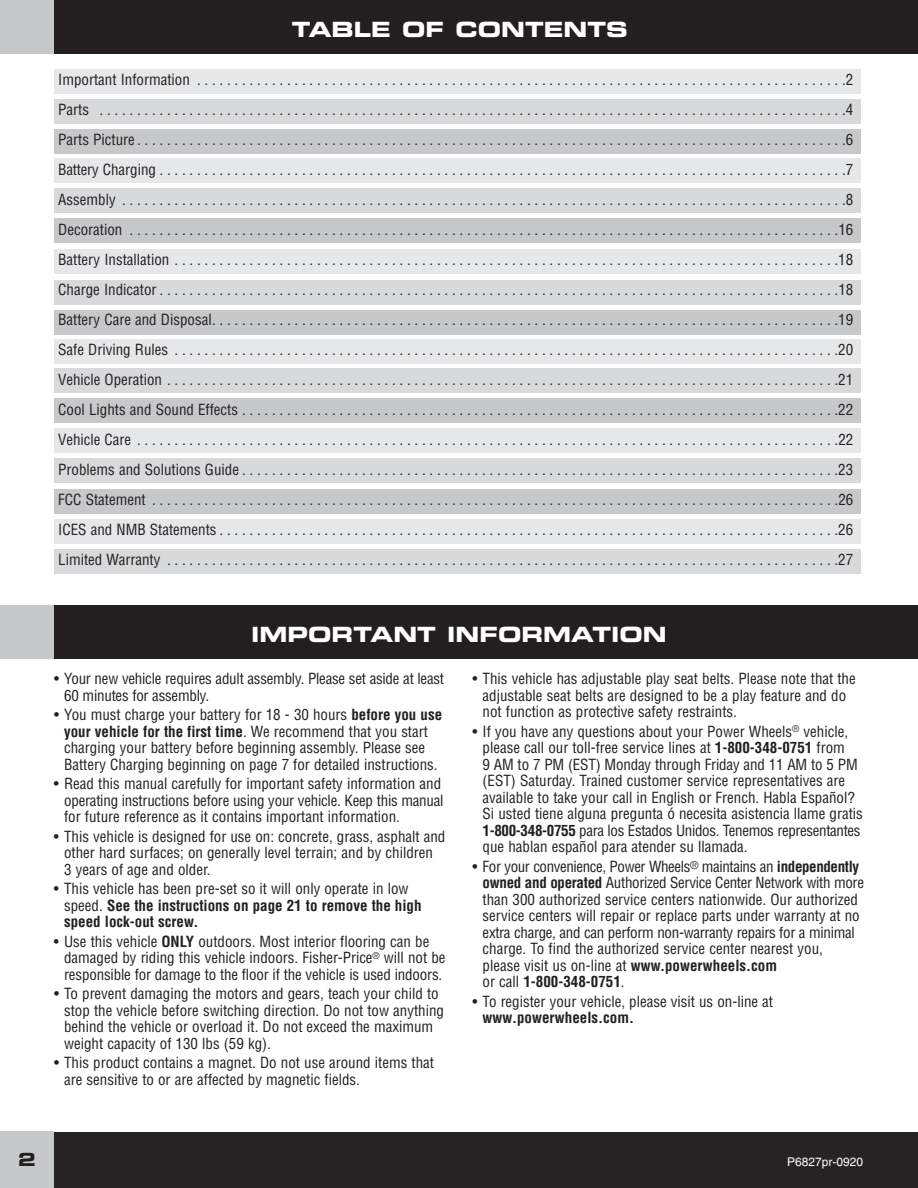
<style>
.page{position:relative;width:918px;height:1188px;background:#fff}
.page>*{position:absolute;margin:0;border:0;box-sizing:border-box;transform-origin:0 0}
.t1{font:21px "Eurostile LT Std Bold Ex 2";color:#fff}
.t2{font:18px "Eurostile LT Std Bold Ex 2";color:#231f20}
.t3{font:condensed 15px/16.5px "Helvetica LT Std";color:#231f20}
.t4{font:700 condensed 15px/16.5px "Helvetica LT Std";color:#231f20}
.t5{font:12px "Helvetica LT Std";color:#fff}
.s1{font-weight:700}
.s2{font-weight:400}
</style>
<div class="page">
<div style="left:54px;top:549px;width:807px;height:24px;background:#d8d9db"></div>
<div style="left:54px;top:519px;width:807px;height:25px;background:#e6e7e9"></div>
<div style="left:54px;top:489px;width:807px;height:24px;background:#c7c8ca"></div>
<div style="left:54px;top:459px;width:807px;height:24px;background:#d8d9db"></div>
<div style="left:54px;top:429px;width:807px;height:24px;background:#e6e7e9"></div>
<div style="left:54px;top:398px;width:807px;height:24px;background:#c7c8ca"></div>
<div style="left:54px;top:369px;width:807px;height:24px;background:#d8d9db"></div>
<div style="left:54px;top:340px;width:807px;height:24px;background:#e6e7e9"></div>
<div style="left:54px;top:310px;width:807px;height:25px;background:#c7c8ca"></div>
<div style="left:54px;top:280px;width:807px;height:24px;background:#d8d9db"></div>
<div style="left:54px;top:250px;width:807px;height:24px;background:#e6e7e9"></div>
<div style="left:54px;top:219px;width:807px;height:24px;background:#c7c8ca"></div>
<div style="left:54px;top:188px;width:807px;height:24px;background:#d8d9db"></div>
<div style="left:54px;top:158px;width:807px;height:24px;background:#e6e7e9"></div>
<div style="left:54px;top:129px;width:807px;height:25px;background:#c7c8ca"></div>
<div style="left:54px;top:100px;width:807px;height:24px;background:#d8d9db"></div>
<div style="left:54px;top:69px;width:807px;height:24px;background:#e6e7e9"></div>
<div style="left:0;top:605px;width:918px;height:54px;background:#231f20"></div>
<div style="left:0;top:605px;width:54px;height:54px;background:#c7c8ca"></div>
<div style="left:0;top:1132px;width:918px;height:56px;background:#262324"></div>
<div style="left:0;top:1132px;width:54px;height:56px;background:#c7c8ca"></div>
<div style="left:0;top:0;width:918px;height:54px;background:#231f20"></div>
<div style="left:0;top:0;width:54px;height:54px;background:#c7c8ca"></div>
<h1 class="t1" style="left:292px;top:21px;width:338px">TABLE OF CONTENTS</h1>
<p class="t3" style="left:58px;top:65px;width:797px;line-height:30px;text-align:justify">Important Information . . . . . . . . . . . . . . . . . . . . . . . . . . . . . . . . . . . . . . . . . . . . . . . . . . . . . . . . . . . . . . . . . . . . . . . . . . . . . . . . . . . . . . .2<br>Parts . . . . . . . . . . . . . . . . . . . . . . . . . . . . . . . . . . . . . . . . . . . . . . . . . . . . . . . . . . . . . . . . . . . . . . . . . . . . . . . . . . . . . . . . . . . . . . . . . . . .4<br>Parts Picture . . . . . . . . . . . . . . . . . . . . . . . . . . . . . . . . . . . . . . . . . . . . . . . . . . . . . . . . . . . . . . . . . . . . . . . . . . . . . . . . . . . . . . . . . . . . . . .6<br>Battery Charging . . . . . . . . . . . . . . . . . . . . . . . . . . . . . . . . . . . . . . . . . . . . . . . . . . . . . . . . . . . . . . . . . . . . . . . . . . . . . . . . . . . . . . . . . . . .7<br>Assembly . . . . . . . . . . . . . . . . . . . . . . . . . . . . . . . . . . . . . . . . . . . . . . . . . . . . . . . . . . . . . . . . . . . . . . . . . . . . . . . . . . . . . . . . . . . . . . . . .8<br>Decoration . . . . . . . . . . . . . . . . . . . . . . . . . . . . . . . . . . . . . . . . . . . . . . . . . . . . . . . . . . . . . . . . . . . . . . . . . . . . . . . . . . . . . . . . . . . . . . .16<br>Battery Installation . . . . . . . . . . . . . . . . . . . . . . . . . . . . . . . . . . . . . . . . . . . . . . . . . . . . . . . . . . . . . . . . . . . . . . . . . . . . . . . . . . . . . . . . .18<br>Charge Indicator . . . . . . . . . . . . . . . . . . . . . . . . . . . . . . . . . . . . . . . . . . . . . . . . . . . . . . . . . . . . . . . . . . . . . . . . . . . . . . . . . . . . . . . . . . .18<br>Battery Care and Disposal. . . . . . . . . . . . . . . . . . . . . . . . . . . . . . . . . . . . . . . . . . . . . . . . . . . . . . . . . . . . . . . . . . . . . . . . . . . . . . . . . . . .19<br>Safe Driving Rules . . . . . . . . . . . . . . . . . . . . . . . . . . . . . . . . . . . . . . . . . . . . . . . . . . . . . . . . . . . . . . . . . . . . . . . . . . . . . . . . . . . . . . . . .20<br>Vehicle Operation . . . . . . . . . . . . . . . . . . . . . . . . . . . . . . . . . . . . . . . . . . . . . . . . . . . . . . . . . . . . . . . . . . . . . . . . . . . . . . . . . . . . . . . . . .21<br>Cool Lights and Sound Effects . . . . . . . . . . . . . . . . . . . . . . . . . . . . . . . . . . . . . . . . . . . . . . . . . . . . . . . . . . . . . . . . . . . . . . . . . . . . . . . .22<br>Vehicle Care . . . . . . . . . . . . . . . . . . . . . . . . . . . . . . . . . . . . . . . . . . . . . . . . . . . . . . . . . . . . . . . . . . . . . . . . . . . . . . . . . . . . . . . . . . . . . .22<br>Problems and Solutions Guide . . . . . . . . . . . . . . . . . . . . . . . . . . . . . . . . . . . . . . . . . . . . . . . . . . . . . . . . . . . . . . . . . . . . . . . . . . . . . . . .23<br>FCC Statement . . . . . . . . . . . . . . . . . . . . . . . . . . . . . . . . . . . . . . . . . . . . . . . . . . . . . . . . . . . . . . . . . . . . . . . . . . . . . . . . . . . . . . . . . . . .26<br>ICES and NMB Statements . . . . . . . . . . . . . . . . . . . . . . . . . . . . . . . . . . . . . . . . . . . . . . . . . . . . . . . . . . . . . . . . . . . . . . . . . . . . . . . . . . .26<br>Limited Warranty . . . . . . . . . . . . . . . . . . . . . . . . . . . . . . . . . . . . . . . . . . . . . . . . . . . . . . . . . . . . . . . . . . . . . . . . . . . . . . . . . . . . . . . . . .27</p>
<h1 class="t1" style="left:251px;top:626px;width:417px">IMPORTANT INFORMATION</h1>
<p class="t3" style="left:64px;top:672px;width:381px;text-indent:-10px">• Your new vehicle requires adult assembly. Please set aside at least<br>60 minutes for assembly.</p>
<p class="t3" style="left:54px;top:708px;width:390px;text-align:center">• You must charge your battery for 18 - 30 hours <span class="s1">before you use your vehicle for the first time</span>. We recommend that you start charging your battery before beginning assembly. Please see Battery Charging beginning on page 7 for detailed instructions.</p>
<p class="t3" style="left:64px;top:777px;width:381px;text-indent:-10px">• Read this manual carefully for important safety information and operating instructions before using your vehicle. Keep this manual for future reference as it contains important information.</p>
<p class="t3" style="left:64px;top:829px;width:383px;text-indent:-10px">• This vehicle is designed for use on: concrete, grass, asphalt and other hard surfaces; on generally level terrain; and by children<br>3 years of age and older.</p>
<p class="t4" style="left:64px;top:882px;width:359px;text-indent:-10px"><span class="s2">• This vehicle has been pre-set so it will only operate in low speed.</span> See the instructions on page 21 to remove the high speed lock-out screw.</p>
<p class="t3" style="left:64px;top:934px;width:383px;text-indent:-10px">• Use this vehicle <span class="s1">ONLY</span> outdoors. Most interior flooring can be damaged by riding this vehicle indoors. Fisher-Price<sup>®</sup> will not be responsible for damage to the floor if the vehicle is used indoors.</p>
<p class="t3" style="left:64px;top:987px;width:381px;text-indent:-10px">• To prevent damaging the motors and gears, teach your child to stop the vehicle before switching direction. Do not tow anything behind the vehicle or overload it. Do not exceed the maximum weight capacity of 130 lbs (59 kg).</p>
<p class="t3" style="left:64px;top:1056px;width:371px;text-indent:-10px">• This product contains a magnet. Do not use around items that are sensitive to or are affected by magnetic fields.</p>
<p class="t3" style="left:483px;top:672px;width:375px;text-indent:-10px">• This vehicle has adjustable play seat belts. Please note that the adjustable seat belts are designed to be a play feature and do not function as protective safety restraints.</p>
<p class="t3" style="left:483px;top:724px;width:382px;text-indent:-10px">• If you have any questions about your Power Wheels<sup>®</sup> vehicle, please call our toll-free service lines at <span class="s1">1-800-348-0751</span> from<br>9 AM to 7 PM (EST) Monday through Friday and 11 AM to 5 PM (EST) Saturday. Trained customer service representatives are available to take your call in English or French. Habla Español?<br>Si usted tiene alguna pregunta ó necesita asistencia llame gratis <span class="s1">1-800-348-0755</span> para los Estados Unidos. Tenemos representantes que hablan español para atender su llamada.</p>
<p class="t3" style="left:483px;top:859px;width:383px;text-indent:-10px">• For your convenience, Power Wheels<sup>®</sup> maintains an <span class="s1">independently owned and operated</span> Authorized Service Center Network with more than 300 authorized service centers nationwide. Our authorized service centers will repair or replace parts under warranty at no extra charge, and can perform non-warranty repairs for a minimal charge. To find the authorized service center nearest you, please visit us on-line at <span class="s1">www.powerwheels.com<br></span>or call <span class="s1">1-800-348-0751</span>.</p>
<p class="t3" style="left:473px;top:994px;width:302px">• To register your vehicle, please visit us on-line at</p>
<p class="t4" style="left:483px;top:1011px;width:153px">www.powerwheels.com.</p>
<p class="t2" style="left:18px;top:1152px;width:19px">2</p>
<p class="t5" style="left:787px;top:1157px;width:78px">P6827pr-0920</p>
</div>
